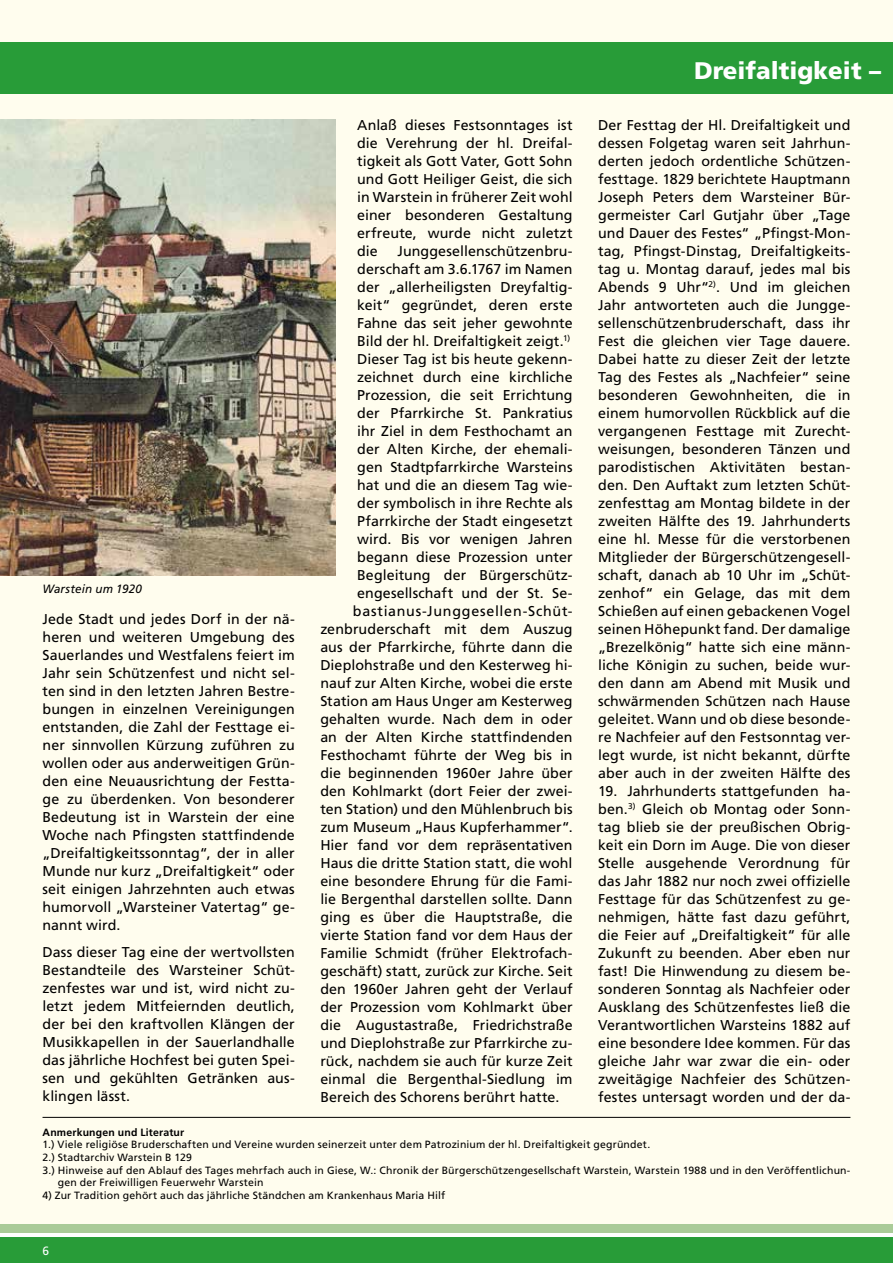
<style>
.page{position:relative;width:893px;height:1263px;background:#fff}
.page>*{position:absolute;margin:0;border:0;box-sizing:border-box;transform-origin:0 0}
.t1{font:900 24px "Frutiger LT";color:#fff}
.t2{font:14.25px/18px "Frutiger LT";letter-spacing:.005em;color:#000;text-align:justify}
.t3{font:14.25px "Frutiger LT";letter-spacing:.05em;color:#000}
.t4{font:italic 12px "Frutiger LT";letter-spacing:.01em;color:#000}
.t5{font:12px "Frutiger LT";color:#fff}
.t6{font:10.5px "Frutiger LT";letter-spacing:.015em;color:#000}
.t7{font:700 10.5px "Frutiger LT";letter-spacing:.015em;color:#000}
</style>
<div class="page">
<div style="left:0;top:0;width:893px;height:1230px;background:#fffdee"></div>
<div style="left:0;top:1225px;width:893px;height:8px;background:#aacb98"></div>
<div style="left:0;top:1237px;width:893px;height:26px;background:#289c38"></div>
<div style="left:0;top:43px;width:893px;height:51px;background:#289c38"></div>
<hr style="left:892px;top:625px;width:1px;height:51px;background:#289c38">
<img style="left:0;top:119px;width:336px;height:456px">
<hr style="left:43px;top:1117px;width:807px;height:1px;background:#000">
<p class="t4" style="left:43px;top:582px;width:101px">Warstein um 1920</p>
<p class="t2" style="left:43px;top:611px;width:254px">Jede Stadt und jedes Dorf in der nä&shy;heren und weiteren Umgebung des Sauerlandes und Westfalens feiert im Jahr sein Schützenfest und nicht sel&shy;ten sind in den letzten Jahren Bestre&shy;bungen in einzelnen Vereinigungen entstanden, die Zahl der Festtage ei&shy;ner sinnvollen Kürzung zuführen zu wollen oder aus anderweitigen Grün&shy;den eine Neuausrichtung der Festta&shy;ge zu überdenken. Von besonderer Bedeutung ist in Warstein der eine Woche nach Pfingsten stattfindende „Dreifaltigkeitssonntag“, der in aller Munde nur kurz „Dreifaltigkeit“ oder seit einigen Jahrzehnten auch etwas humorvoll „Warsteiner Vatertag“ ge&shy;nannt wird.</p>
<p class="t2" style="left:43px;top:943px;width:254px">Dass dieser Tag eine der wertvollsten Bestandteile des Warsteiner Schüt&shy;zenfestes war und ist, wird nicht zu&shy;letzt jedem Mitfeiernden deutlich, der bei den kraftvollen Klängen der Musikkapellen in der Sauerlandhalle das jährliche Hochfest bei guten Spei&shy;sen und gekühlten Getränken aus&shy;klingen lässt.</p>
<p class="t2" style="left:357px;top:116px;width:217px">Anlaß dieses Festsonntages ist die Verehrung der hl. Dreifal&shy;tigkeit als Gott Vater, Gott Sohn und Gott Heiliger Geist, die sich in Warstein in früherer Zeit wohl einer besonderen Gestaltung erfreute, wurde nicht zuletzt die</p>
<p class="t2" style="left:397px;top:242px;width:177px">Junggesellenschützenbru-</p>
<p class="t2" style="left:357px;top:260px;width:217px">derschaft am 3.6.1767 im Namen</p>
<p class="t2" style="left:357px;top:278px;width:217px">der „allerheiligsten Dreyfaltig-</p>
<p class="t2" style="left:357px;top:296px;width:217px">keit“ gegründet, deren erste</p>
<p class="t2" style="left:357px;top:314px;width:217px">Fahne das seit jeher gewohnte</p>
<p class="t2" style="left:357px;top:332px;width:215px">Bild der hl. Dreifaltigkeit zeigt.<sup>1)</sup></p>
<p class="t2" style="left:357px;top:350px;width:217px">Dieser Tag ist bis heute gekenn-</p>
<p class="t2" style="left:357px;top:368px;width:217px">zeichnet durch eine kirchliche</p>
<p class="t2" style="left:357px;top:386px;width:217px">Prozession, die seit Errichtung</p>
<p class="t2" style="left:357px;top:404px;width:217px">der Pfarrkirche St. Pankratius</p>
<p class="t2" style="left:357px;top:422px;width:217px">ihr Ziel in dem Festhochamt an</p>
<p class="t2" style="left:357px;top:440px;width:217px">der Alten Kirche, der ehemali-</p>
<p class="t2" style="left:357px;top:458px;width:217px">gen Stadtpfarrkirche Warsteins</p>
<p class="t2" style="left:357px;top:476px;width:217px">hat und die an diesem Tag wie-</p>
<p class="t2" style="left:357px;top:494px;width:217px">der symbolisch in ihre Rechte als</p>
<p class="t2" style="left:357px;top:512px;width:217px">Pfarrkirche der Stadt eingesetzt</p>
<p class="t2" style="left:357px;top:530px;width:217px">wird. Bis vor wenigen Jahren</p>
<p class="t2" style="left:357px;top:548px;width:217px">begann diese Prozession unter</p>
<p class="t2" style="left:357px;top:566px;width:217px">Begleitung der Bürgerschütz-</p>
<p class="t2" style="left:357px;top:584px;width:217px">engesellschaft und der St. Se-</p>
<p class="t3" style="left:353px;top:602px;width:221px">bastianus-Junggesellen-Schüt-</p>
<p class="t2" style="left:320px;top:620px;width:254px">zenbruderschaft mit dem Auszug</p>
<p class="t2" style="left:320px;top:638px;width:254px">aus der Pfarrkirche, führte dann die</p>
<p class="t2" style="left:320px;top:656px;width:254px">Dieplohstraße und den Kesterweg hi-</p>
<p class="t2" style="left:320px;top:674px;width:254px">nauf zur Alten Kirche, wobei die erste</p>
<p class="t2" style="left:320px;top:692px;width:254px">Station am Haus Unger am Kesterweg</p>
<p class="t2" style="left:320px;top:710px;width:254px">gehalten wurde. Nach dem in oder</p>
<p class="t2" style="left:320px;top:728px;width:254px">an der Alten Kirche stattfindenden</p>
<p class="t2" style="left:320px;top:746px;width:254px">Festhochamt führte der Weg bis in</p>
<p class="t2" style="left:320px;top:764px;width:254px">die beginnenden 1960er Jahre über</p>
<p class="t2" style="left:320px;top:782px;width:254px">den Kohlmarkt (dort Feier der zwei-</p>
<p class="t2" style="left:320px;top:800px;width:254px">ten Station) und den Mühlenbruch bis</p>
<p class="t2" style="left:320px;top:818px;width:254px">zum Museum „Haus Kupferhammer“.</p>
<p class="t2" style="left:320px;top:836px;width:254px">Hier fand vor dem repräsentativen</p>
<p class="t2" style="left:320px;top:854px;width:254px">Haus die dritte Station statt, die wohl</p>
<p class="t2" style="left:320px;top:872px;width:254px">eine besondere Ehrung für die Fami-</p>
<p class="t2" style="left:320px;top:890px;width:254px">lie Bergenthal darstellen sollte. Dann</p>
<p class="t2" style="left:320px;top:908px;width:254px">ging es über die Hauptstraße, die</p>
<p class="t2" style="left:320px;top:926px;width:254px">vierte Station fand vor dem Haus der</p>
<p class="t2" style="left:320px;top:944px;width:254px">Familie Schmidt (früher Elektrofach-</p>
<p class="t2" style="left:320px;top:962px;width:254px">geschäft) statt, zurück zur Kirche. Seit</p>
<p class="t2" style="left:320px;top:980px;width:254px">den 1960er Jahren geht der Verlauf</p>
<p class="t2" style="left:320px;top:998px;width:254px">der Prozession vom Kohlmarkt über</p>
<p class="t2" style="left:320px;top:1016px;width:254px">die Augustastraße, Friedrichstraße</p>
<p class="t2" style="left:320px;top:1034px;width:254px">und Dieplohstraße zur Pfarrkirche zu-</p>
<p class="t2" style="left:320px;top:1052px;width:254px">rück, nachdem sie auch für kurze Zeit</p>
<p class="t2" style="left:320px;top:1070px;width:254px">einmal die Bergenthal-Siedlung im</p>
<p class="t2" style="left:320px;top:1088px;width:241px">Bereich des Schorens berührt hatte.</p>
<h1 class="t1" style="left:694px;top:56px;width:188px">Dreifaltigkeit –</h1>
<p class="t2" style="left:598px;top:116px;width:254px">Der Festtag der Hl. Dreifaltigkeit und dessen Folgetag waren seit Jahrhun&shy;derten jedoch ordentliche Schützen&shy;festtage. 1829 berichtete Hauptmann Joseph Peters dem Warsteiner Bür&shy;germeister Carl Gutjahr über „Tage und Dauer des Festes“ „Pfingst-Mon&shy;tag, Pfingst-Dinstag, Dreifaltigkeits&shy;tag u. Montag darauf, jedes mal bis Abends 9 Uhr“<sup>2)</sup>. Und im gleichen Jahr antworteten auch die Jungge&shy;sellenschützenbruderschaft, dass ihr Fest die gleichen vier Tage dauere.<br>Dabei hatte zu dieser Zeit der letzte Tag des Festes als „Nachfeier“ seine besonderen Gewohnheiten, die in einem humorvollen Rückblick auf die vergangenen Festtage mit Zurecht&shy;weisungen, besonderen Tänzen und parodistischen Aktivitäten bestan&shy;den. Den Auftakt zum letzten Schüt&shy;zenfesttag am Montag bildete in der zweiten Hälfte des 19. Jahrhunderts eine hl. Messe für die verstorbenen Mitglieder der Bürgerschützengesell&shy;schaft, danach ab 10 Uhr im „Schüt&shy;zenhof“ ein Gelage, das mit dem Schießen auf einen gebackenen Vogel seinen Höhepunkt fand. Der damalige „Brezelkönig“ hatte sich eine männ&shy;liche Königin zu suchen, beide wur&shy;den dann am Abend mit Musik und schwärmenden Schützen nach Hause geleitet. Wann und ob diese besonde&shy;re Nachfeier auf den Festsonntag ver&shy;legt wurde, ist nicht bekannt, dürfte aber auch in der zweiten Hälfte des</p>
<p class="t2" style="left:598px;top:782px;width:254px">19. Jahrhunderts stattgefunden ha&shy;ben.<sup>3)</sup> Gleich ob Montag oder Sonn&shy;tag blieb sie der preußischen Obrig&shy;keit ein Dorn im Auge. Die von dieser Stelle ausgehende Verordnung für das Jahr 1882 nur noch zwei offizielle Festtage für das Schützenfest zu ge&shy;nehmigen, hätte fast dazu geführt, die Feier auf „Dreifaltigkeit“ für alle Zukunft zu beenden. Aber eben nur fast! Die Hinwendung zu diesem be&shy;sonderen Sonntag als Nachfeier oder Ausklang des Schützenfestes ließ die Verantwortlichen Warsteins 1882 auf eine besondere Idee kommen. Für das gleiche Jahr war zwar die ein- oder zweitägige Nachfeier des Schützen&shy;festes untersagt worden und der da-</p>
<p class="t7" style="left:43px;top:1126px;width:143px">Anmerkungen und Literatur</p>
<p class="t6" style="left:43px;top:1139px;width:609px">1.) Viele religiöse Bruderschaften und Vereine wurden seinerzeit unter dem Patrozinium der hl. Dreifaltigkeit gegründet.</p>
<p class="t6" style="left:43px;top:1151px;width:151px">2.) Stadtarchiv Warstein B 129</p>
<p class="t6" style="left:43px;top:1164px;width:809px">3.) Hinweise auf den Ablauf des Tages mehrfach auch in Giese, W.: Chronik der Bürgerschützengesellschaft Warstein, Warstein 1988 und in den Veröffentlichun-</p>
<p class="t6" style="left:58px;top:1176px;width:207px">gen der Freiwilligen Feuerwehr Warstein</p>
<p class="t6" style="left:43px;top:1189px;width:404px">4) Zur Tradition gehört auch das jährliche Ständchen am Krankenhaus Maria Hilf</p>
<p class="t5" style="left:43px;top:1243px;width:8px">6</p>
</div>
